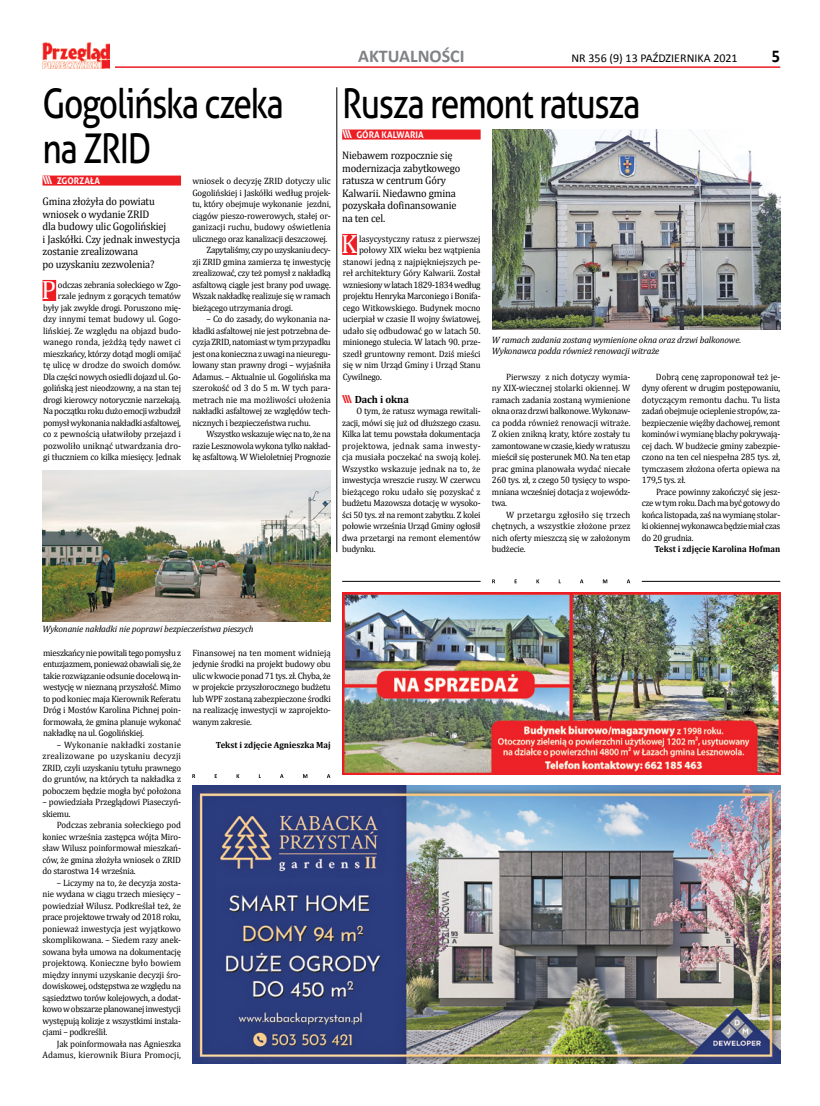
<style>
.page{position:relative;width:820px;height:1106px;background:#fff}
.page>*{position:absolute;margin:0;border:0;box-sizing:border-box;transform-origin:0 0}
.t1{font:41px/45px "Aller";letter-spacing:-.04em;color:#000;scale:.82 1}
.t2{font:26.5px "Cambria";color:#fff;scale:.96 1}
.t3{font:700 18px "Calibri";color:#808285}
.t4{font:700 18px "Calibri";color:#000;scale:.9 1}
.t5{font:12px "Calibri";color:#000}
.t6{font:11px/12.5px "Cambria";letter-spacing:-.015em;color:#000;scale:.95 1}
.t7{font:700 10.5px "Cambria";letter-spacing:-.01em;color:#000}
.t8{font:9.2px/11.5px "Cambria";letter-spacing:-.02em;color:#000;text-align:justify;scale:.96 1}
.t9{font:italic 9.2px/11px "Cambria";letter-spacing:-.015em;color:#000}
.t10{font:9.2px "Cambria";color:#000;scale:.96 1}
.t11{font:700 9.2px "Aller";color:#fff;scale:.96 1}
.t12{font:700 9px "Cambria";color:#000;scale:.96 1}
.s1{font-size:11px}
.s2{font-family:"Aller";font-size:11px;color:#ed1d24}
</style>
<div class="page">
<hr style="left:43px;top:66px;width:737px;height:2px;background:#ed1d24">
<div style="left:43px;top:42px;width:71px;height:26px;background:#fff"></div>
<img style="left:43px;top:42px;width:67px;height:26px">
<div style="left:43px;top:175px;width:138px;height:10px;background:#ed1d24"></div>
<div style="left:43px;top:280px;width:13px;height:21px;background:#ed1d24"></div>
<img style="left:192px;top:785px;width:588px;height:278px">
<div style="left:342px;top:129px;width:138px;height:10px;background:#ed1d24"></div>
<div style="left:342px;top:234px;width:15px;height:21px;background:#ed1d24"></div>
<img style="left:342px;top:592px;width:438px;height:182px">
<img style="left:43px;top:471px;width:288px;height:150px">
<img style="left:492px;top:130px;width:288px;height:199px">
<svg style="left:492px;top:579px;width:138px;height:4px"></svg>
<hr style="left:342px;top:581px;width:138px;height:1px;background:#000">
<hr style="left:641px;top:581px;width:139px;height:1px;background:#000">
<svg style="left:192px;top:774px;width:138px;height:4px"></svg>
<hr style="left:336px;top:87px;width:1px;height:465px;background:#000">
<h1 class="t1" style="left:43px;top:80px;width:296px">Gogolińska czeka na ZRID</h1>
<p class="t11" style="left:43px;top:175px;width:61px"><span class="s1">\\\</span> ZGORZAŁA</p>
<p class="t6" style="left:43px;top:195px;width:146px">Gmina złożyła do powiatu wniosek o wydanie ZRID<br>dla budowy ulic Gogolińskiej<br>i Jaskółki. Czy jednak inwestycja zostanie zrealizowana<br>po uzyskaniu zezwolenia?</p>
<h2 class="t2" style="left:42px;top:274px;width:17px">P</h2>
<p class="t8" style="left:43px;top:279px;width:145px;text-align:right">odczas zebrania sołeckiego w Zgo&shy;rzale jednym z gorących tematów były jak zwykle drogi. Poruszono mię&shy;dzy innymi temat budowy ul. Gogo&shy;lińskiej. Ze względu na objazd budo&shy;wanego ronda, jeżdżą tędy nawet ci mieszkańcy, którzy dotąd mogli omijać tę ulicę w drodze do swoich domów.<br>Dla części nowych osiedli dojazd ul. Go&shy;golińską jest nieodzowny, a na stan tej drogi kierowcy notorycznie narzekają.<br>Na początku roku dużo emocji wzbudził pomysł wykonania nakładki asfaltowej, co z pewnością ułatwiłoby przejazd i pozwoliło uniknąć utwardzania dro&shy;gi tłuczniem co kilka miesięcy. Jednak</p>
<p class="t10" style="left:192px;top:175px;width:146px">wniosek o decyzję ZRID dotyczy ulic</p>
<p class="t8" style="left:192px;top:187px;width:146px">Gogolińskiej i Jaskółki według projek-</p>
<p class="t8" style="left:192px;top:198px;width:146px">tu, który obejmuje wykonanie jezdni,</p>
<p class="t8" style="left:192px;top:210px;width:146px">ciągów pieszo-rowerowych, stałej or-</p>
<p class="t10" style="left:192px;top:221px;width:146px">ganizacji ruchu, budowy oświetlenia</p>
<p class="t8" style="left:192px;top:233px;width:142px">ulicznego oraz kanalizacji deszczowej.</p>
<p class="t8" style="left:206px;top:244px;width:131px">Zapytaliśmy, czy po uzyskaniu decy-</p>
<p class="t8" style="left:192px;top:256px;width:146px">zji ZRID gmina zamierza tę inwestycję</p>
<p class="t8" style="left:192px;top:267px;width:146px">zrealizować, czy też pomysł z nakładką</p>
<p class="t8" style="left:192px;top:279px;width:146px">asfaltową ciągle jest brany pod uwagę.</p>
<p class="t8" style="left:192px;top:290px;width:146px">Wszak nakładkę realizuje się w ramach</p>
<p class="t8" style="left:192px;top:302px;width:106px">bieżącego utrzymania drogi.</p>
<p class="t8" style="left:192px;top:313px;width:146px;text-indent:14px">– Co do zasady, do wykonania na&shy;kładki asfaltowej nie jest potrzebna de&shy;cyzja ZRID, natomiast w tym przypadku jest ona konieczna z uwagi na nieuregu&shy;lowany stan prawny drogi – wyjaśniła Adamus. – Aktualnie ul. Gogolińska ma szerokość od 3 do 5 m. W tych para&shy;metrach nie ma możliwości ułożenia nakładki asfaltowej ze względów tech&shy;nicznych i bezpieczeństwa ruchu.</p>
<p class="t8" style="left:192px;top:428px;width:146px;text-indent:14px">Wszystko wskazuje więc na to, że na razie Lesznowola wykona tylko nakład&shy;kę asfaltową. W Wieloletniej Prognozie</p>
<h3 class="t3" style="left:358px;top:45px;width:108px">AKTUALNOŚCI</h3>
<h3 class="t5" style="left:571px;top:51px;width:168px">NR 356 (9) 13 PAŹDZIERNIKA 2021</h3>
<h3 class="t4" style="left:771px;top:45px;width:11px">5</h3>
<h1 class="t1" style="left:342px;top:80px;width:365px">Rusza remont ratusza</h1>
<p class="t11" style="left:342px;top:129px;width:86px"><span class="s1">\\\</span> GÓRA KALWARIA</p>
<p class="t6" style="left:342px;top:149px;width:126px">Niebawem rozpocznie się modernizacja zabytkowego ratusza w centrum Góry<br>Kalwarii. Niedawno gmina pozyskała dofinansowanie na ten cel.</p>
<h2 class="t2" style="left:341px;top:228px;width:18px">K</h2>
<p class="t8" style="left:359px;top:233px;width:128px">lasycystyczny ratusz z pierwszej</p>
<p class="t8" style="left:359px;top:244px;width:128px">połowy XIX wieku bez wątpienia</p>
<p class="t8" style="left:342px;top:256px;width:145px">stanowi jedną z najpiękniejszych pe-</p>
<p class="t8" style="left:342px;top:267px;width:145px">reł architektury Góry Kalwarii. Został</p>
<p class="t8" style="left:342px;top:279px;width:145px">wzniesiony w latach 1829-1834 według</p>
<p class="t8" style="left:342px;top:290px;width:145px">projektu Henryka Marconiego i Bonifa-</p>
<p class="t8" style="left:342px;top:302px;width:145px">cego Witkowskiego. Budynek mocno</p>
<p class="t8" style="left:342px;top:313px;width:145px">ucierpiał w czasie II wojny światowej,</p>
<p class="t8" style="left:342px;top:325px;width:145px">udało się odbudować go w latach 50.</p>
<p class="t8" style="left:342px;top:336px;width:145px">minionego stulecia. W latach 90. prze-</p>
<p class="t8" style="left:342px;top:348px;width:145px">szedł gruntowny remont. Dziś mieści</p>
<p class="t8" style="left:342px;top:359px;width:145px">się w nim Urząd Gminy i Urząd Stanu</p>
<p class="t8" style="left:342px;top:371px;width:42px">Cywilnego.</p>
<p class="t7" style="left:342px;top:392px;width:68px"><span class="s2">\\\</span> Dach i okna</p>
<p class="t8" style="left:342px;top:405px;width:146px;text-indent:14px">O tym, że ratusz wymaga rewitali&shy;zacji, mówi się już od dłuższego czasu.<br>Kilka lat temu powstała dokumentacja projektowa, jednak sama inwesty&shy;cja musiała poczekać na swoją kolej.<br>Wszystko wskazuje jednak na to, że inwestycja wreszcie ruszy. W czerwcu bieżącego roku udało się pozyskać z budżetu Mazowsza dotację w wysoko&shy;ści 50 tys. zł na remont zabytku. Z kolei połowie września Urząd Gminy ogłosił dwa przetargi na remont elementów budynku.</p>
<p class="t9" style="left:492px;top:334px;width:250px">W ramach zadania zostaną wymienione okna oraz drzwi balkonowe.<br>Wykonawca podda również renowacji witraże</p>
<p class="t8" style="left:492px;top:371px;width:146px;text-indent:14px">Pierwszy z nich dotyczy wymia&shy;ny XIX-wiecznej stolarki okiennej. W ramach zadania zostaną wymienione okna oraz drzwi balkonowe. Wykonaw&shy;ca podda również renowacji witraże.<br>Z okien znikną kraty, które zostały tu zamontowane w czasie, kiedy w ratuszu mieścił się posterunek MO. Na ten etap prac gmina planowała wydać niecałe 260 tys. zł, z czego 50 tysięcy to wspo&shy;mniana wcześniej dotacja z wojewódz&shy;twa.</p>
<p class="t8" style="left:492px;top:509px;width:146px;text-indent:14px">W przetargu zgłosiło się trzech chętnych, a wszystkie złożone przez nich oferty mieszczą się w założonym budżecie.</p>
<p class="t8" style="left:641px;top:371px;width:146px;text-indent:14px">Dobrą cenę zaproponował też je&shy;dyny oferent w drugim postępowaniu, dotyczącym remontu dachu. Tu lista zadań obejmuje ocieplenie stropów, za&shy;bezpieczenie więźby dachowej, remont kominów i wymianę blachy pokrywają&shy;cej dach. W budżecie gminy zabezpie&shy;czono na ten cel niespełna 285 tys. zł, tymczasem złożona oferta opiewa na 179,5 tys. zł.</p>
<p class="t8" style="left:641px;top:486px;width:146px;text-indent:14px">Prace powinny zakończyć się jesz&shy;cze w tym roku. Dach ma być gotowy do końca listopada, zaś na wymianę stolar&shy;ki okiennej wykonawca będzie miał czas do 20 grudnia.</p>
<p class="t12" style="left:654px;top:543px;width:133px">Tekst i zdjęcie Karolina Hofman</p>
<p class="t9" style="left:43px;top:623px;width:212px">Wykonanie nakładki nie poprawi bezpieczeństwa pieszych</p>
<p class="t8" style="left:43px;top:647px;width:145px">mieszkańcy nie powitali tego pomysłu z entuzjazmem, ponieważ obawiali się, że takie rozwiązanie odsunie docelową in&shy;westycję w nieznaną przyszłość. Mimo to pod koniec maja Kierownik Referatu Dróg i Mostów Karolina Pichnej poin&shy;formowała, że gmina planuje wykonać nakładkę na ul. Gogolińskiej.</p>
<p class="t8" style="left:43px;top:739px;width:146px;text-indent:14px">– Wykonanie nakładki zostanie zrealizowane po uzyskaniu decyzji ZRID, czyli uzyskaniu tytułu prawnego do gruntów, na których ta nakładka z poboczem będzie mogła być położona</p>
<p class="t8" style="left:43px;top:796px;width:146px">– powiedziała Przeglądowi Piaseczyń&shy;skiemu.</p>
<p class="t8" style="left:43px;top:819px;width:146px;text-indent:14px">Podczas zebrania sołeckiego pod koniec września zastępca wójta Miro&shy;sław Wilusz poinformował mieszkań&shy;ców, że gmina złożyła wniosek o ZRID do starostwa 14 września.</p>
<p class="t8" style="left:43px;top:877px;width:146px;text-indent:14px">– Liczymy na to, że decyzja zosta&shy;nie wydana w ciągu trzech miesięcy – powiedział Wilusz. Podkreślał też, że prace projektowe trwały od 2018 roku, ponieważ inwestycja jest wyjątkowo skomplikowana. – Siedem razy anek&shy;sowana była umowa na dokumentację projektową. Konieczne było bowiem między innymi uzyskanie decyzji śro&shy;dowiskowej, odstępstwa ze względu na sąsiedztwo torów kolejowych, a dodat&shy;kowo w obszarze planowanej inwestycji występują kolizje z wszystkimi instala&shy;cjami – podkreślił.</p>
<p class="t8" style="left:43px;top:1038px;width:146px;text-align:right">Jak poinformowała nas Agnieszka<br>Adamus, kierownik Biura Promocji,</p>
<p class="t8" style="left:192px;top:647px;width:146px">Finansowej na ten moment widnieją jedynie środki na projekt budowy obu ulic w kwocie ponad 71 tys. zł. Chyba, że w projekcie przyszłorocznego budżetu lub WPF zostaną zabezpieczone środki na realizację inwestycji w zaprojekto&shy;wanym zakresie.</p>
<p class="t12" style="left:216px;top:738px;width:121px">Tekst i zdjęcie Agnieszka Maj</p>
</div>
